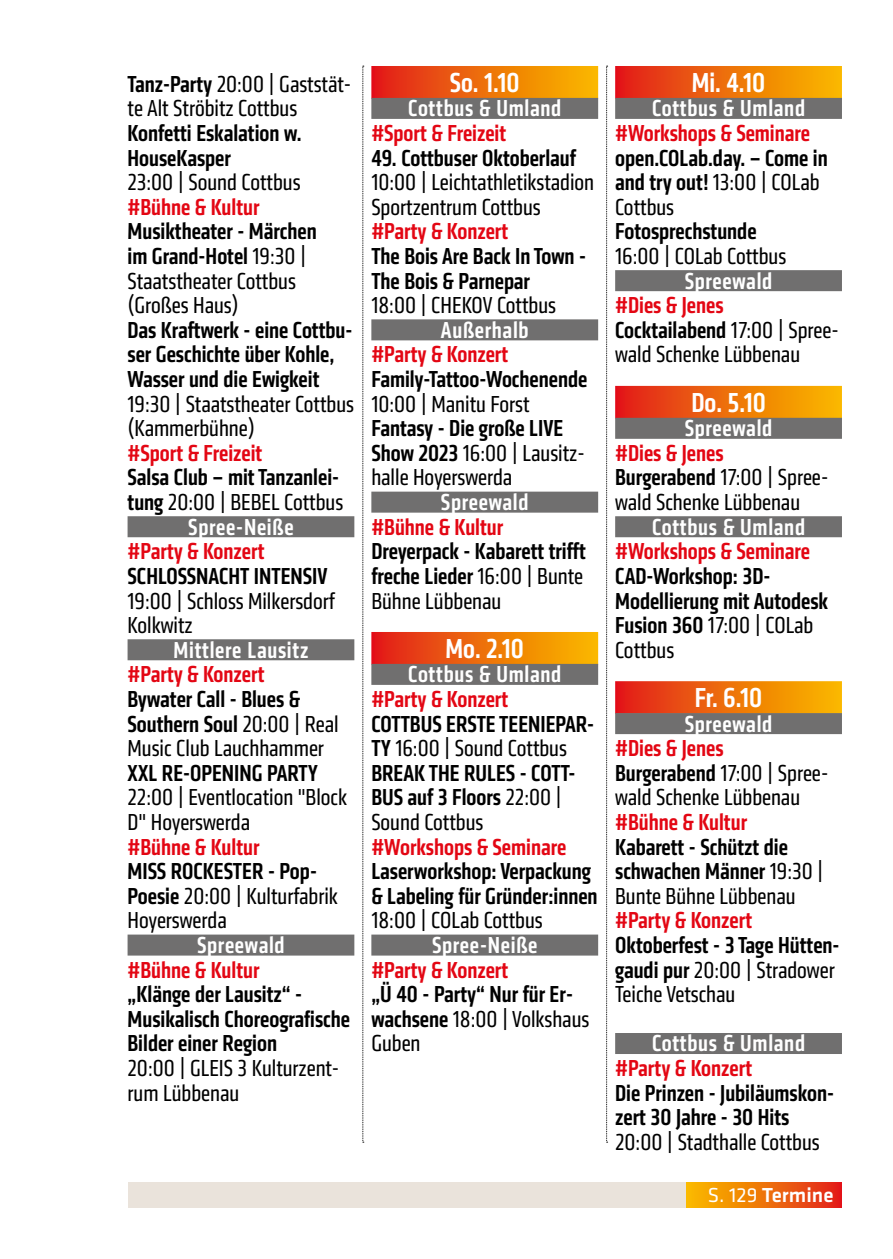
<style>
.page{position:relative;width:893px;height:1259px;background:#fff}
.page>*{position:absolute;margin:0;border:0;box-sizing:border-box;transform-origin:0 0}
.t1{font:500 28.5px "Klavika Condensed";color:#fff}
.t2{font:500 24px/24.6px "Klavika Condensed";color:#000}
.t3{font:24px/24.6px "Klavika Condensed";color:#000}
.t4{font:500 24px "Klavika Condensed";color:#e30613}
.t5{font:500 24px "Klavika Condensed";letter-spacing:.03em;color:#fff}
.t6{font:500 21px "Klavika Basic";color:#fff}
.s1{font-weight:500}
.s2{font-weight:400}
.s3{color:#fff}
.s4{font-weight:500;color:#e30613}
</style>
<div class="page">
<div style="left:128px;top:1182px;width:558px;height:26px;background:#eae3db"></div>
<div style="left:686px;top:1182px;width:156px;height:26px;background:linear-gradient(to right,#fac000,#e2211a)"></div>
<svg style="left:362px;top:66px;width:2px;height:1076px;background:#bebebe"></svg>
<svg style="left:606px;top:66px;width:2px;height:1076px"></svg>
<div style="left:128px;top:516px;width:226px;height:21px;background:#706f6f"></div>
<div style="left:128px;top:639px;width:226px;height:21px;background:#706f6f"></div>
<div style="left:128px;top:934px;width:226px;height:21px;background:#706f6f"></div>
<div style="left:371px;top:66px;width:227px;height:33px;background:linear-gradient(to right,#e21d1b,#fabf00)"></div>
<div style="left:371px;top:98px;width:227px;height:21px;background:#706f6f"></div>
<div style="left:371px;top:319px;width:227px;height:21px;background:#706f6f"></div>
<div style="left:371px;top:491px;width:227px;height:21px;background:#706f6f"></div>
<div style="left:371px;top:632px;width:227px;height:32px;background:linear-gradient(to right,#e21d1b,#fabf00)"></div>
<div style="left:371px;top:664px;width:227px;height:21px;background:#706f6f"></div>
<div style="left:371px;top:934px;width:227px;height:21px;background:#706f6f"></div>
<div style="left:615px;top:66px;width:227px;height:33px;background:linear-gradient(to right,#e21d1b,#fabf00)"></div>
<div style="left:615px;top:98px;width:227px;height:21px;background:#706f6f"></div>
<div style="left:615px;top:270px;width:227px;height:21px;background:#706f6f"></div>
<div style="left:615px;top:386px;width:227px;height:32px;background:linear-gradient(to right,#e21d1b,#fabf00)"></div>
<div style="left:615px;top:418px;width:227px;height:21px;background:#706f6f"></div>
<div style="left:615px;top:516px;width:227px;height:21px;background:#706f6f"></div>
<div style="left:615px;top:681px;width:227px;height:33px;background:linear-gradient(to right,#e21d1b,#fabf00)"></div>
<div style="left:615px;top:713px;width:227px;height:21px;background:#706f6f"></div>
<div style="left:615px;top:1033px;width:227px;height:21px;background:#706f6f"></div>
<p class="t3" style="left:128px;top:72px;width:225px"><span class="s1">Tanz-Party</span> 20:00 | Gaststät&shy;te Alt Ströbitz Cottbus</p>
<p class="t2" style="left:128px;top:121px;width:176px">Konfetti Eskalation w.<br>HouseKasper</p>
<p class="t3" style="left:128px;top:170px;width:175px">23:00 | Sound Cottbus</p>
<p class="t4" style="left:128px;top:192px;width:133px">#Bühne &amp; Kultur</p>
<p class="t3" style="left:128px;top:219px;width:191px"><span class="s1">Musiktheater - Märchen im Grand-Hotel</span> 19:30 |<br>Staatstheater Cottbus (Großes Haus)</p>
<p class="t2" style="left:128px;top:317px;width:226px">Das Kraftwerk - eine Cottbu&shy;ser Geschichte über Kohle,<br>Wasser und die Ewigkeit</p>
<p class="t3" style="left:128px;top:392px;width:228px">19:30 | Staatstheater Cottbus (Kammerbühne)</p>
<p class="t4" style="left:128px;top:438px;width:136px">#Sport &amp; Freizeit</p>
<p class="t2" style="left:128px;top:465px;width:217px;text-align:center">Salsa Club – mit Tanzanlei&shy;tung <span class="s2">20:00 | BEBEL Cottbus<br></span><span class="s3">Spree-Neiße</span></p>
<p class="t4" style="left:128px;top:536px;width:138px">#Party &amp; Konzert</p>
<p class="t2" style="left:128px;top:563px;width:201px">SCHLOSSNACHT INTENSIV</p>
<p class="t3" style="left:128px;top:588px;width:209px">19:00 | Schloss Milkersdorf<br>Kolkwitz</p>
<p class="t5" style="left:174px;top:634px;width:136px">Mittlere Lausitz</p>
<p class="t4" style="left:128px;top:659px;width:138px">#Party &amp; Konzert</p>
<p class="t2" style="left:128px;top:686px;width:213px">Bywater Call - Blues &amp;<br>Southern Soul <span class="s2">20:00 | Real<br>Music Club Lauchhammer</span></p>
<p class="t2" style="left:128px;top:760px;width:192px">XXL RE-OPENING PARTY</p>
<p class="t3" style="left:128px;top:785px;width:221px">22:00 | Eventlocation "Block<br>D" Hoyerswerda</p>
<p class="t4" style="left:128px;top:831px;width:133px">#Bühne &amp; Kultur</p>
<p class="t3" style="left:128px;top:859px;width:212px"><span class="s1">MISS ROCKESTER - Pop-<br>Poesie</span> 20:00 | Kulturfabrik<br>Hoyerswerda</p>
<p class="t5" style="left:197px;top:930px;width:89px">Spreewald</p>
<p class="t4" style="left:128px;top:954px;width:133px">#Bühne &amp; Kultur</p>
<p class="t2" style="left:128px;top:982px;width:224px">„Klänge der Lausitz“ -<br>Musikalisch Choreografische<br>Bilder einer Region</p>
<p class="t3" style="left:128px;top:1056px;width:213px">20:00 | GLEIS 3 Kulturzent&shy;rum Lübbenau</p>
<p class="t1" style="left:450px;top:64px;width:71px">So. 1.10</p>
<p class="t5" style="left:408px;top:93px;width:155px">Cottbus &amp; Umland</p>
<p class="t4" style="left:371px;top:118px;width:136px">#Sport &amp; Freizeit</p>
<p class="t2" style="left:371px;top:145px;width:206px">49. Cottbuser Oktoberlauf</p>
<p class="t3" style="left:371px;top:170px;width:224px">10:00 | Leichtathletikstadion<br>Sportzentrum Cottbus</p>
<p class="t4" style="left:371px;top:216px;width:138px">#Party &amp; Konzert</p>
<p class="t2" style="left:371px;top:244px;width:216px">The Bois Are Back In Town -<br>The Bois &amp; Parnepar</p>
<p class="t3" style="left:371px;top:293px;width:186px">18:00 | CHEKOV Cottbus</p>
<p class="t5" style="left:441px;top:315px;width:89px">Außerhalb</p>
<p class="t4" style="left:371px;top:339px;width:138px">#Party &amp; Konzert</p>
<p class="t2" style="left:371px;top:367px;width:217px">Family-Tattoo-Wochenende</p>
<p class="t3" style="left:371px;top:392px;width:160px">10:00 | Manitu Forst</p>
<p class="t3" style="left:371px;top:416px;width:215px"><span class="s1">Fantasy - Die große LIVE<br>Show 2023</span> 16:00 | Lausitz&shy;halle Hoyerswerda</p>
<p class="t5" style="left:441px;top:487px;width:89px">Spreewald</p>
<p class="t4" style="left:371px;top:511px;width:133px">#Bühne &amp; Kultur</p>
<p class="t2" style="left:371px;top:539px;width:216px;text-align:justify">Dreyerpack - Kabarett trifft freche Lieder <span class="s2">16:00 | Bunte Bühne Lübbenau</span></p>
<p class="t1" style="left:445px;top:630px;width:80px">Mo. 2.10</p>
<p class="t5" style="left:408px;top:659px;width:155px">Cottbus &amp; Umland</p>
<p class="t4" style="left:371px;top:684px;width:138px">#Party &amp; Konzert</p>
<p class="t2" style="left:371px;top:711px;width:224px">COTTBUS ERSTE TEENIEPAR-<br>TY <span class="s2">16:00 | Sound Cottbus<br></span>BREAK THE RULES - COTT-<br>BUS auf 3 Floors <span class="s2">22:00 |<br>Sound Cottbus</span></p>
<p class="t4" style="left:371px;top:831px;width:196px">#Workshops &amp; Seminare</p>
<p class="t2" style="left:371px;top:859px;width:228px">Laserworkshop: Verpackung &amp; Labeling für Gründer:innen</p>
<p class="t3" style="left:371px;top:908px;width:173px">18:00 | COLab Cottbus</p>
<p class="t5" style="left:432px;top:930px;width:107px">Spree-Neiße</p>
<p class="t4" style="left:371px;top:954px;width:138px">#Party &amp; Konzert</p>
<p class="t2" style="left:371px;top:982px;width:219px">„Ü 40 - Party“ Nur für Er&shy;wachsene <span class="s2">18:00 | Volkshaus<br>Guben</span></p>
<p class="t1" style="left:692px;top:64px;width:75px">Mi. 4.10</p>
<p class="t5" style="left:652px;top:93px;width:155px">Cottbus &amp; Umland</p>
<p class="t4" style="left:615px;top:118px;width:196px">#Workshops &amp; Seminare</p>
<p class="t2" style="left:615px;top:145px;width:214px">open.COLab.day. – Come in and try out! <span class="s2">13:00 | COLab<br>Cottbus</span></p>
<p class="t2" style="left:615px;top:219px;width:143px">Fotosprechstunde</p>
<p class="t3" style="left:615px;top:244px;width:173px">16:00 | COLab Cottbus</p>
<p class="t5" style="left:685px;top:265px;width:89px">Spreewald</p>
<p class="t3" style="left:615px;top:293px;width:225px"><span class="s4">#Dies &amp; Jenes<br></span><span class="s1">Cocktailabend</span> 17:00 | Spree&shy;wald Schenke Lübbenau</p>
<p class="t1" style="left:691px;top:384px;width:76px">Do. 5.10</p>
<p class="t5" style="left:685px;top:413px;width:89px">Spreewald</p>
<p class="t3" style="left:615px;top:441px;width:215px"><span class="s4">#Dies &amp; Jenes<br></span><span class="s1">Burgerabend</span> 17:00 | Spree&shy;wald Schenke Lübbenau</p>
<p class="t5" style="left:652px;top:511px;width:155px">Cottbus &amp; Umland</p>
<p class="t4" style="left:615px;top:536px;width:196px">#Workshops &amp; Seminare</p>
<p class="t2" style="left:615px;top:563px;width:214px">CAD-Workshop: 3D-<br>Modellierung mit Autodesk<br>Fusion 360 <span class="s2">17:00 | COLab<br>Cottbus</span></p>
<p class="t1" style="left:695px;top:679px;width:69px">Fr. 6.10</p>
<p class="t5" style="left:685px;top:708px;width:89px">Spreewald</p>
<p class="t3" style="left:615px;top:736px;width:215px"><span class="s4">#Dies &amp; Jenes<br></span><span class="s1">Burgerabend</span> 17:00 | Spree&shy;wald Schenke Lübbenau</p>
<p class="t4" style="left:615px;top:807px;width:133px">#Bühne &amp; Kultur</p>
<p class="t2" style="left:615px;top:834px;width:210px">Kabarett - Schützt die schwachen Männer <span class="s2">19:30 |<br>Bunte Bühne Lübbenau</span></p>
<p class="t4" style="left:615px;top:905px;width:138px">#Party &amp; Konzert</p>
<p class="t2" style="left:615px;top:932px;width:226px">Oktoberfest - 3 Tage Hütten&shy;gaudi pur <span class="s2">20:00 | Stradower<br>Teiche Vetschau</span></p>
<p class="t5" style="left:652px;top:1028px;width:155px">Cottbus &amp; Umland</p>
<p class="t4" style="left:615px;top:1053px;width:138px">#Party &amp; Konzert</p>
<p class="t2" style="left:615px;top:1080px;width:220px">Die Prinzen - Jubiläumskon&shy;zert 30 Jahre - 30 Hits</p>
<p class="t3" style="left:615px;top:1130px;width:206px">20:00 | Stadthalle Cottbus</p>
<p class="t6" style="left:708px;top:1181px;width:127px"><span class="s2">S. 129</span> Termine</p>
</div>
